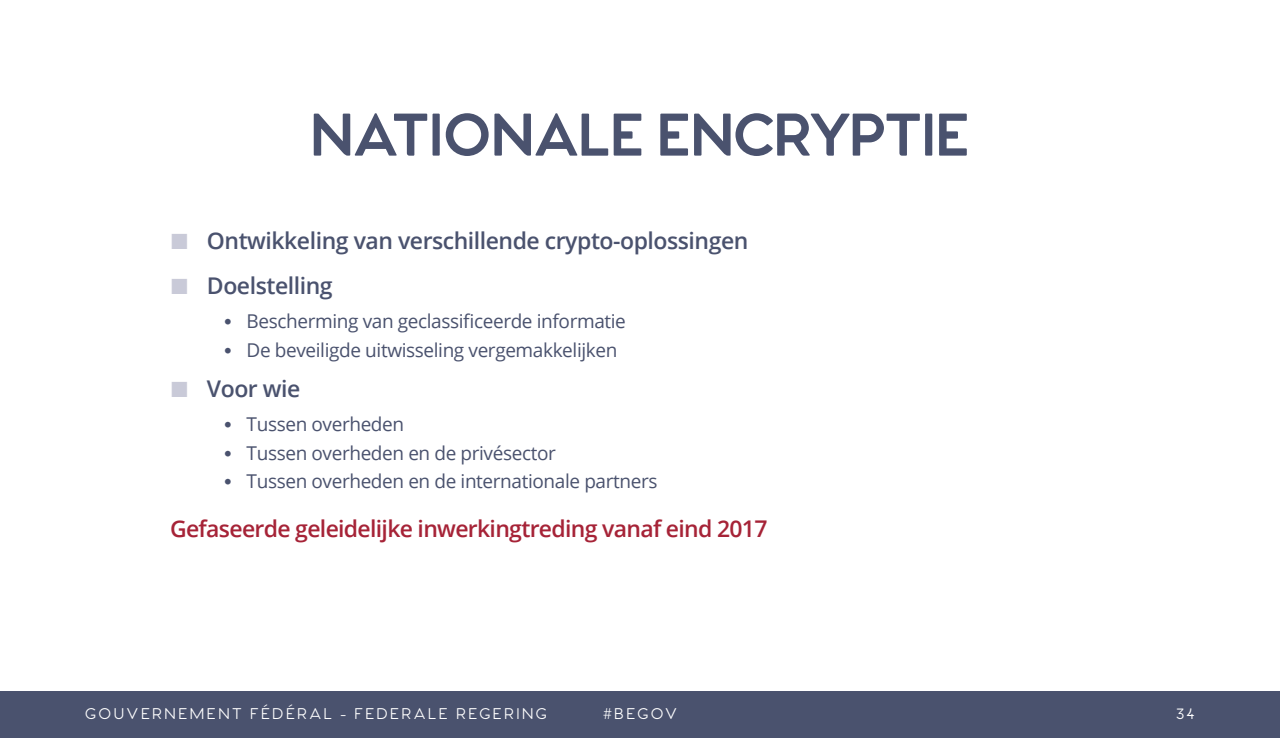
<style>
.page{position:relative;width:1280px;height:738px;background:#fff}
.page>*{position:absolute;margin:0;border:0;box-sizing:border-box;transform-origin:0 0}
.TTITRE{font:700 62px "Venti CF";letter-spacing:-.02em;color:#4a526e}
.t1{font:600 23px "Open Sans";letter-spacing:-.02em;color:#4a526e}
.rouge{font:600 23px "Open Sans";letter-spacing:-.03em;color:#a62337}
.t2{font:19px "Open Sans";letter-spacing:-.02em;color:#4a526e}
.t3{font:500 16px "Venti CF";letter-spacing:.16em;color:#fff}
.s1{font-family:"Venti CF";font-weight:600;font-size:30px}
</style>
<div class="page">
<div style="left:0;top:690px;width:1280px;height:47px;background:#4a526e"></div>
<p class="TTITRE" style="left:310px;top:97px;width:662px">NATIONALE ENCRYPTIE</p>
<p class="t1" style="left:207px;top:224px;width:543px">Ontwikkeling van verschillende crypto-oplossingen</p>
<p class="t1" style="left:207px;top:270px;width:127px">Doelstelling</p>
<p class="t2" style="left:224px;top:308px;width:404px"><span class="s1">•</span> Bescherming van geclassificeerde informatie</p>
<p class="t2" style="left:224px;top:337px;width:395px"><span class="s1">•</span> De beveiligde uitwisseling vergemakkelijken</p>
<p class="t1" style="left:207px;top:372px;width:95px">Voor wie</p>
<p class="t2" style="left:224px;top:410px;width:182px"><span class="s1">•</span> Tussen overheden</p>
<p class="t2" style="left:224px;top:439px;width:333px"><span class="s1">•</span> Tussen overheden en de privésector</p>
<p class="t2" style="left:224px;top:468px;width:435px"><span class="s1">•</span> Tussen overheden en de internationale partners</p>
<p class="rouge" style="left:170px;top:512px;width:599px">Gefaseerde geleidelijke inwerkingtreding vanaf eind 2017</p>
<p class="t3" style="left:85px;top:703px;width:463px">GOUVERNEMENT FÉDÉRAL - FEDERALE REGERING</p>
<p class="t3" style="left:603px;top:703px;width:75px">#BEGOV</p>
<p class="t3" style="left:1176px;top:703px;width:20px">34</p>
</div>
